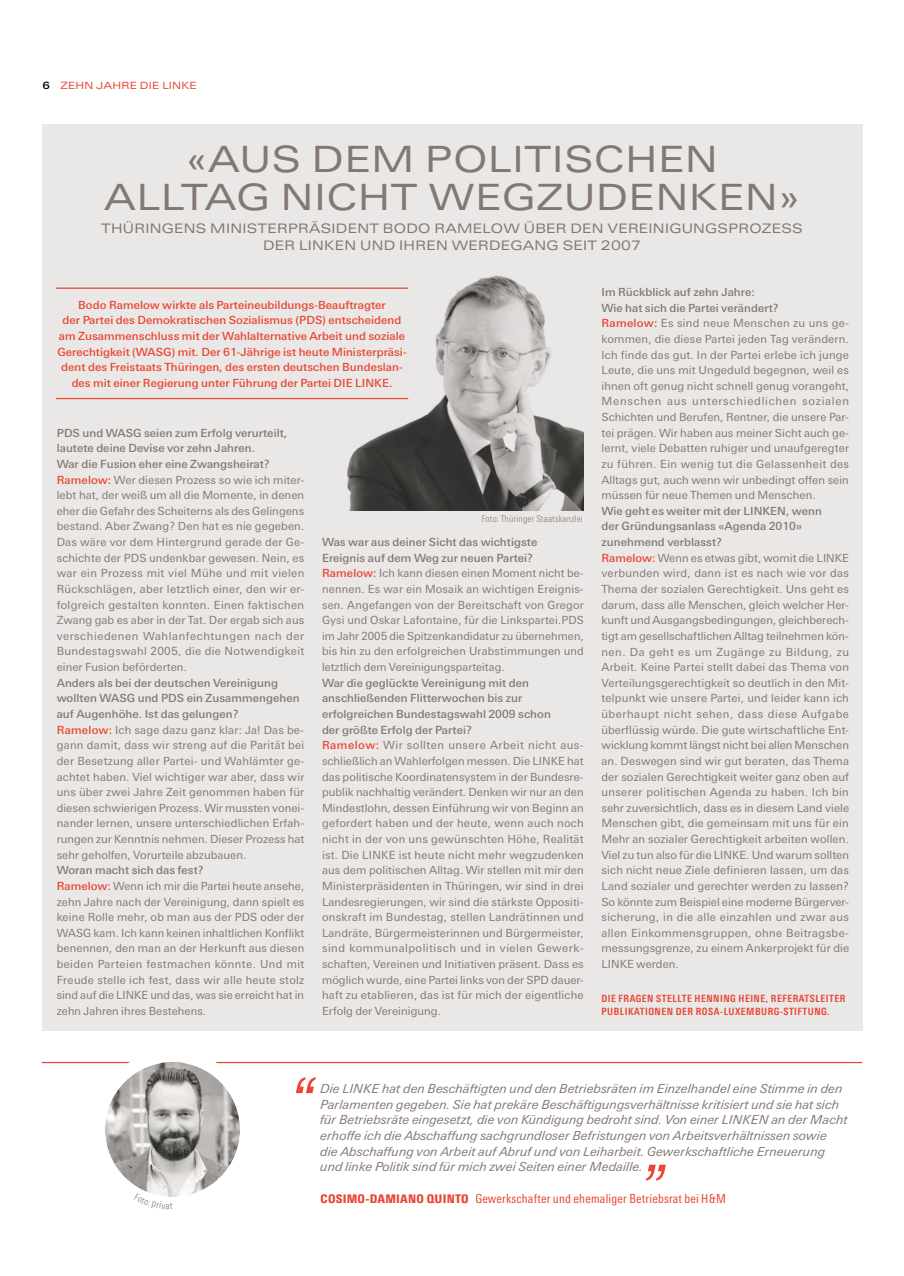
<style>
.page{position:relative;width:904px;height:1276px;background:#fff}
.page>*{position:absolute;margin:0;border:0;box-sizing:border-box;transform-origin:0 0}
.t1{font:36.25px/37.5px "Linotype Univers Extd";letter-spacing:.025em;color:#847873;text-align:center}
.t2{font:13.12px/17.5px "Linotype Univers Extd";letter-spacing:.02em;color:#847873;text-align:center}
.t3{font:italic 12.5px/15.6px "Linotype Univers Basic";letter-spacing:.01em;color:#847873}
.t4{font:condensed 12.5px "Linotype Univers";letter-spacing:.02em;color:#e94633}
.t5{font:11.25px/15.6px "Linotype Univers Basic";letter-spacing:.01em;color:#847873}
.t6{font:500 11.25px/15.6px "Linotype Univers Basic";letter-spacing:.005em;color:#e94633;text-align:center}
.t7{font:700 condensed 10px/13.1px "Linotype Univers";letter-spacing:.05em;color:#e94633}
.t8{font:10px "Linotype Univers Extd";letter-spacing:.02em;color:#e94633}
.t9{font:300 9.38px "Linotype Univers 320 Cn";letter-spacing:.02em;color:#847873}
.s1{font-weight:500;color:#000}
.s2{font-weight:500}
.s3{font-weight:500;color:#e94633}
.s4{font-weight:900;font-size:11.88px}
</style>
<div class="page">
<div style="left:43px;top:124px;width:820px;height:906px;background:#eae8e7"></div>
<img style="left:322px;top:275px;width:261px;height:236px">
<svg style="left:646px;top:1164px;width:20px;height:16px"></svg>
<hr style="left:42px;top:1062px;width:820px;height:1px;background:#e94633">
<img style="left:105px;top:1062px;width:135px;height:135px;border-radius:68px">
<div style="left:92px;top:1049px;width:160px;height:160px;border:12px solid #fff;border-radius:50%"></div>
<svg style="left:296px;top:1077px;width:20px;height:16px"></svg>
<hr style="left:56px;top:398px;width:352px;height:1px;background:#e94633">
<hr style="left:56px;top:287px;width:352px;height:2px;background:#e94633">
<svg style="left:134px;top:1193px;width:38px;height:16px"></svg>
<p class="t8" style="left:43px;top:79px;width:156px"><span class="s1">6</span> ZEHN JAHRE DIE LINKE</p>
<h1 class="t1" style="left:104px;top:140px;width:697px">«AUS DEM POLITISCHEN<br>ALLTAG NICHT WEGZUDENKEN»</h1>
<p class="t2" style="left:101px;top:219px;width:703px">THÜRINGENS MINISTERPRÄSIDENT BODO RAMELOW ÜBER DEN VEREINIGUNGSPROZESS<br>DER LINKEN UND IHREN WERDEGANG SEIT 2007</p>
<p class="t5" style="left:601px;top:284px;width:249px"><span class="s2">Im Rückblick auf zehn Jahre:<br>Wie hat sich die Partei verändert?<br></span><span class="s3">Ramelow:</span> Es sind neue Menschen zu uns ge&shy;kommen, die diese Partei jeden Tag verändern.<br>Ich finde das gut. In der Partei erlebe ich junge Leute, die uns mit Ungeduld begegnen, weil es ihnen oft genug nicht schnell genug vorangeht, Menschen aus unterschiedlichen sozialen Schichten und Berufen, Rentner, die unsere Par&shy;tei prägen. Wir haben aus meiner Sicht auch ge&shy;lernt, viele Debatten ruhiger und unaufgeregter zu führen. Ein wenig tut die Gelassenheit des Alltags gut, auch wenn wir unbedingt offen sein müssen für neue Themen und Menschen.</p>
<p class="t5" style="left:601px;top:503px;width:249px"><span class="s2">Wie geht es weiter mit der LINKEN, wenn<br>der Gründungsanlass «Agenda 2010» zunehmend verblasst?<br></span><span class="s3">Ramelow:</span> Wenn es etwas gibt, womit die LINKE verbunden wird, dann ist es nach wie vor das Thema der sozialen Gerechtigkeit. Uns geht es darum, dass alle Menschen, gleich welcher Her&shy;kunft und Ausgangsbedingungen, gleichberech&shy;tigt am gesellschaftlichen Alltag teilnehmen kön&shy;nen. Da geht es um Zugänge zu Bildung, zu Arbeit. Keine Partei stellt dabei das Thema von Verteilungsgerechtigkeit so deutlich in den Mit&shy;telpunkt wie unsere Partei, und leider kann ich überhaupt nicht sehen, dass diese Aufgabe überflüssig würde. Die gute wirtschaftliche Ent&shy;wicklung kommt längst nicht bei allen Menschen an. Deswegen sind wir gut beraten, das Thema der sozialen Gerechtigkeit weiter ganz oben auf unserer politischen Agenda zu haben. Ich bin sehr zuversichtlich, dass es in diesem Land viele Menschen gibt, die gemeinsam mit uns für ein Mehr an sozialer Gerechtigkeit arbeiten wollen.<br>Viel zu tun also für die LINKE. Und warum sollten sich nicht neue Ziele definieren lassen, um das Land sozialer und gerechter werden zu lassen?<br>So könnte zum Beispiel eine moderne Bürgerver&shy;sicherung, in die alle einzahlen und zwar aus allen Einkommensgruppen, ohne Beitragsbe&shy;messungsgrenze, zu einem Ankerprojekt für die LINKE werden.</p>
<p class="t7" style="left:601px;top:991px;width:245px">DIE FRAGEN STELLTE HENNING HEINE, REFERATSLEITER<br>PUBLIKATIONEN DER ROSA-LUXEMBURG-STIFTUNG.</p>
<p class="t6" style="left:57px;top:297px;width:351px">Bodo Ramelow wirkte als Parteineubildungs-Beauftragter<br>der Partei des Demokratischen Sozialismus (PDS) entscheidend am Zusammenschluss mit der Wahlalternative Arbeit und soziale Gerechtigkeit (WASG) mit. Der 61-Jährige ist heute Ministerpräsi&shy;dent des Freistaats Thüringen, des ersten deutschen Bundeslan&shy;des mit einer Regierung unter Führung der Partei DIE LINKE.</p>
<p class="t5" style="left:57px;top:425px;width:249px"><span class="s2">PDS und WASG seien zum Erfolg verurteilt, lautete deine Devise vor zehn Jahren.<br>War die Fusion eher eine Zwangsheirat?<br></span><span class="s3">Ramelow:</span> Wer diesen Prozess so wie ich miter&shy;lebt hat, der weiß um all die Momente, in denen eher die Gefahr des Scheiterns als des Gelingens bestand. Aber Zwang? Den hat es nie gegeben.<br>Das wäre vor dem Hintergrund gerade der Ge&shy;schichte der PDS undenkbar gewesen. Nein, es war ein Prozess mit viel Mühe und mit vielen Rückschlägen, aber letztlich einer, den wir er&shy;folgreich gestalten konnten. Einen faktischen Zwang gab es aber in der Tat. Der ergab sich aus verschiedenen Wahlanfechtungen nach der Bundestagswahl 2005, die die Notwendigkeit einer Fusion beförderten.</p>
<p class="t5" style="left:57px;top:675px;width:249px"><span class="s2">Anders als bei der deutschen Vereinigung wollten WASG und PDS ein Zusammengehen auf Augenhöhe. Ist das gelungen?<br></span><span class="s3">Ramelow:</span> Ich sage dazu ganz klar: Ja! Das be&shy;gann damit, dass wir streng auf die Parität bei der Besetzung aller Partei- und Wahlämter ge&shy;achtet haben. Viel wichtiger war aber, dass wir uns über zwei Jahre Zeit genommen haben für diesen schwierigen Prozess. Wir mussten vonei&shy;nander lernen, unsere unterschiedlichen Erfah&shy;rungen zur Kenntnis nehmen. Dieser Prozess hat sehr geholfen, Vorurteile abzubauen.</p>
<p class="t5" style="left:57px;top:862px;width:249px"><span class="s2">Woran macht sich das fest?<br></span><span class="s3">Ramelow:</span> Wenn ich mir die Partei heute ansehe, zehn Jahre nach der Vereinigung, dann spielt es keine Rolle mehr, ob man aus der PDS oder der WASG kam. Ich kann keinen inhaltlichen Konflikt benennen, den man an der Herkunft aus diesen beiden Parteien festmachen könnte. Und mit Freude stelle ich fest, dass wir alle heute stolz sind auf die LINKE und das, was sie erreicht hat in zehn Jahren ihres Bestehens.</p>
<p class="t9" style="left:482px;top:513px;width:103px">Foto: Thüringer Staatskanzlei</p>
<p class="t5" style="left:322px;top:534px;width:263px"><span class="s2">Was war aus deiner Sicht das wichtigste<br>Ereignis auf dem Weg zur neuen Partei?<br></span><span class="s3">Ramelow:</span> Ich kann diesen einen Moment nicht be&shy;nennen. Es war ein Mosaik an wichtigen Ereignis&shy;sen. Angefangen von der Bereitschaft von Gregor Gysi und Oskar Lafontaine, für die Linkspartei.PDS im Jahr 2005 die Spitzenkandidatur zu übernehmen, bis hin zu den erfolgreichen Urabstimmungen und letztlich dem Vereinigungsparteitag.</p>
<p class="t5" style="left:322px;top:675px;width:263px"><span class="s2">War die geglückte Vereinigung mit den anschließenden Flitterwochen bis zur erfolgreichen Bundestagswahl 2009 schon<br>der größte Erfolg der Partei?<br></span><span class="s3">Ramelow:</span> Wir sollten unsere Arbeit nicht aus&shy;schließlich an Wahlerfolgen messen. Die LINKE hat das politische Koordinatensystem in der Bundesre&shy;publik nachhaltig verändert. Denken wir nur an den Mindestlohn, dessen Einführung wir von Beginn an gefordert haben und der heute, wenn auch noch nicht in der von uns gewünschten Höhe, Realität ist. Die LINKE ist heute nicht mehr wegzudenken aus dem politischen Alltag. Wir stellen mit mir den Ministerpräsidenten in Thüringen, wir sind in drei Landesregierungen, wir sind die stärkste Oppositi&shy;onskraft im Bundestag, stellen Landrätinnen und Landräte, Bürgermeisterinnen und Bürgermeister, sind kommunalpolitisch und in vielen Gewerk&shy;schaften, Vereinen und Initiativen präsent. Dass es möglich wurde, eine Partei links von der SPD dauer&shy;haft zu etablieren, das ist für mich der eigentliche Erfolg der Vereinigung.</p>
<p class="t3" style="left:320px;top:1080px;width:529px">Die LINKE hat den Beschäftigten und den Betriebsräten im Einzelhandel eine Stimme in den Parlamenten gegeben. Sie hat prekäre Beschäftigungsverhältnisse kritisiert und sie hat sich für Betriebsräte eingesetzt, die von Kündigung bedroht sind. Von einer LINKEN an der Macht erhoffe ich die Abschaffung sachgrundloser Befristungen von Arbeitsverhältnissen sowie<br>die Abschaffung von Arbeit auf Abruf und von Leiharbeit. Gewerkschaftliche Erneuerung und linke Politik sind für mich zwei Seiten einer Medaille.</p>
<p class="t4" style="left:320px;top:1190px;width:407px"><span class="s4">COSIMO-DAMIANO QUINTO</span> Gewerkschafter und ehemaliger Betriebsrat bei H&amp;M</p>
</div>
